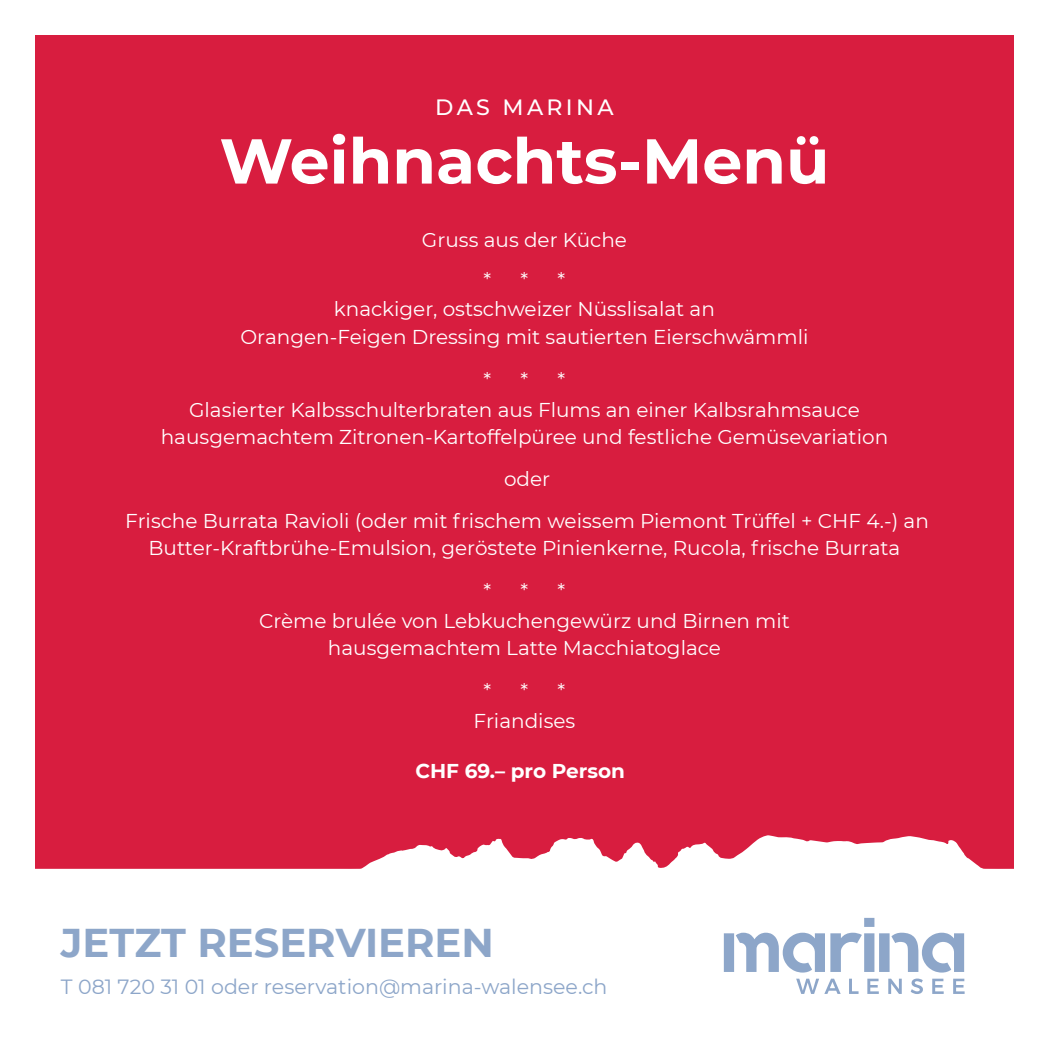
<style>
.page{position:relative;width:1049px;height:1049px;background:#fff}
.page>*{position:absolute;margin:0;border:0;box-sizing:border-box;transform-origin:0 0}
.t1{font:700 63.25px "Montserrat";color:#fff}
.t2{font:700 40px "Montserrat";color:#8da6c9}
.t3{font:500 22.25px "Montserrat";letter-spacing:.15em;color:#fff}
.t4{font:20.5px "Montserrat";color:#8da6c9}
.t5{font:20px/29.5px "Montserrat";color:#fff}
.t6{font:700 20px "Montserrat";color:#fff}
</style>
<div class="page">
<div style="left:35px;top:35px;width:978px;height:871px;background:#d81d3f"></div>
<svg style="left:35px;top:835px;width:979px;height:159px"></svg>
<svg style="left:724px;top:918px;width:240px;height:54px"></svg>
<svg style="left:796px;top:979px;width:45px;height:15px"></svg>
<svg style="left:849px;top:979px;width:9px;height:15px"></svg>
<svg style="left:867px;top:979px;width:12px;height:15px"></svg>
<svg style="left:888px;top:979px;width:14px;height:15px"></svg>
<svg style="left:911px;top:978px;width:12px;height:16px"></svg>
<svg style="left:932px;top:979px;width:12px;height:15px"></svg>
<svg style="left:953px;top:979px;width:11px;height:15px"></svg>
<p class="t3" style="left:435px;top:92px;width:180px">DAS MARINA</p>
<h1 class="t1" style="left:219px;top:115px;width:611px">Weihnachts-Menü</h1>
<p class="t5" style="left:484px;top:220px;width:145px;line-height:39.5px;text-indent:-62px">Gruss aus der Küche * *</p>
<p class="t5" style="left:334px;top:264px;width:382px;text-indent:224px">*<br>knackiger, ostschweizer Nüsslisalat an</p>
<p class="t5" style="left:484px;top:314px;width:326px;line-height:43.2px;text-indent:-243px">Orangen-Feigen Dressing mit sautierten Eierschwämmli * *</p>
<p class="t5" style="left:189px;top:365px;width:672px;text-indent:368px">*<br>Glasierter Kalbsschulterbraten aus Flums an einer Kalbsrahmsauce</p>
<p class="t5" style="left:125px;top:415px;width:805px;line-height:41.8px;text-align:center">hausgemachtem Zitronen-Kartoffelpüree und festliche Gemüsevariation<br>oder<br>Frische Burrata Ravioli (oder mit frischem weissem Piemont Trüffel + CHF 4.-) an</p>
<p class="t5" style="left:484px;top:526px;width:418px;line-height:43.2px;text-indent:-335px">Butter-Kraftbrühe-Emulsion, geröstete Pinienkerne, Rucola, frische Burrata * *</p>
<p class="t5" style="left:259px;top:576px;width:532px;text-indent:299px">*<br>Crème brulée von Lebkuchengewürz und Birnen mit</p>
<p class="t5" style="left:484px;top:626px;width:239px;line-height:43px;text-indent:-156px">hausgemachtem Latte Macchiatoglace * *</p>
<p class="t5" style="left:474px;top:676px;width:103px;text-indent:84px">*<br>Friandises</p>
<p class="t6" style="left:415px;top:757px;width:211px">CHF 69.– pro Person</p>
<h2 class="t2" style="left:61px;top:914px;width:434px">JETZT RESERVIEREN</h2>
<p class="t4" style="left:61px;top:972px;width:548px">T 081 720 31 01 oder reservation@marina-walensee.ch</p>
</div>
